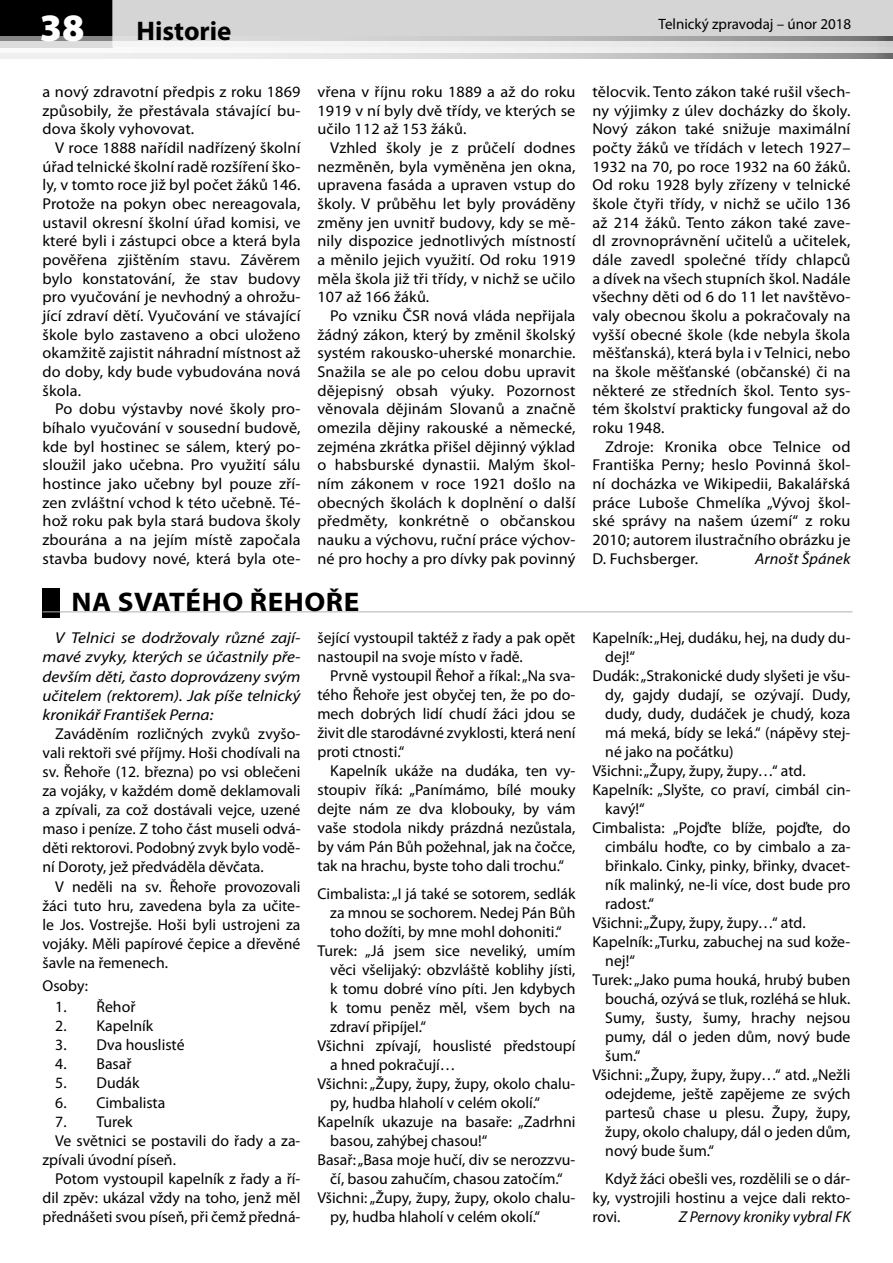
<style>
.page{position:relative;width:893px;height:1263px;background:#fff}
.page>*{position:absolute;margin:0;border:0;box-sizing:border-box;transform-origin:0 0}
.t1{font:900 39px "Myriad Pro";color:#fff}
.t2{font:700 27px "Myriad Pro";letter-spacing:.02em;color:#000;scale:1.08 1}
.t3{font:700 27px "Myriad Pro";color:#000}
.t4{font:15.75px/18.8px "Myriad Pro";color:#000;text-align:justify}
.t5{font:italic 15.75px/19px "Myriad Pro";color:#000;text-align:justify;scale:1.1 1}
.t6{font:italic 15.75px "Myriad Pro";color:#000}
.t7{font:15px "Myriad Pro";color:#000}
</style>
<div class="page">
<div style="left:0;top:0;width:112px;height:47px;background:#000"></div>
<div style="left:112px;top:0;width:781px;height:47px;background:#d5d5d5"></div>
<svg style="left:0;top:37px;width:893px;height:21px"></svg>
<svg style="left:0;top:42px;width:893px;height:11px;fill:#f0f0f0"></svg>
<div style="left:43px;top:588px;width:17px;height:29px;background:#000"></div>
<hr style="left:43px;top:612px;width:810px;height:1px;background:#b1b1b0">
<h1 class="t1" style="left:40px;top:1px;width:46px">38</h1>
<h2 class="t3" style="left:136px;top:14px;width:97px">Historie</h2>
<p class="t7" style="left:659px;top:14px;width:194px">Telnický zpravodaj – únor 2018</p>
<p class="t4" style="left:43px;top:82px;width:259px">a nový zdravotní předpis z roku 1869 způsobily, že přestávala stávající bu&shy;dova školy vyhovovat.</p>
<p class="t4" style="left:43px;top:138px;width:259px;text-indent:13px">V roce 1888 nařídil nadřízený školní úřad telnické školní radě rozšíření ško&shy;ly, v tomto roce již byl počet žáků 146.<br>Protože na pokyn obec nereagovala, ustavil okresní školní úřad komisi, ve které byli i zástupci obce a která byla pověřena zjištěním stavu. Závěrem bylo konstatování, že stav budovy pro vyučování je nevhodný a ohrožu&shy;jící zdraví dětí. Vyučování ve stávající škole bylo zastaveno a obci uloženo okamžitě zajistit náhradní místnost až do doby, kdy bude vybudována nová škola.</p>
<p class="t4" style="left:43px;top:400px;width:259px;text-indent:13px">Po dobu výstavby nové školy pro&shy;bíhalo vyučování v sousední budově, kde byl hostinec se sálem, který po&shy;sloužil jako učebna. Pro využití sálu hostince jako učebny byl pouze zří&shy;zen zvláštní vchod k této učebně. Té&shy;hož roku pak byla stará budova školy zbourána a na jejím místě započala stavba budovy nové, která byla ote-</p>
<p class="t4" style="left:317px;top:82px;width:259px">vřena v říjnu roku 1889 a až do roku 1919 v ní byly dvě třídy, ve kterých se učilo 112 až 153 žáků.</p>
<p class="t4" style="left:317px;top:138px;width:259px;text-indent:13px">Vzhled školy je z průčelí dodnes nezměněn, byla vyměněna jen okna, upravena fasáda a upraven vstup do školy. V průběhu let byly prováděny změny jen uvnitř budovy, kdy se mě&shy;nily dispozice jednotlivých místností a měnilo jejich využití. Od roku 1919 měla škola již tři třídy, v nichž se učilo 107 až 166 žáků.</p>
<p class="t4" style="left:317px;top:306px;width:259px;text-indent:13px">Po vzniku ČSR nová vláda nepřijala žádný zákon, který by změnil školský systém rakousko-uherské monarchie.<br>Snažila se ale po celou dobu upravit dějepisný obsah výuky. Pozornost věnovala dějinám Slovanů a značně omezila dějiny rakouské a německé, zejména zkrátka přišel dějinný výklad o habsburské dynastii. Malým škol&shy;ním zákonem v roce 1921 došlo na obecných školách k doplnění o další předměty, konkrétně o občanskou nauku a výchovu, ruční práce výchov&shy;né pro hochy a pro dívky pak povinný</p>
<h2 class="t2" style="left:72px;top:585px;width:268px">NA SVATÉHO ŘEHOŘE</h2>
<p class="t5" style="left:43px;top:628px;width:236px;text-indent:13px">V Telnici se dodržovaly různé zají&shy;mavé zvyky, kterých se účastnily pře&shy;devším děti, často doprovázeny svým učitelem (rektorem). Jak píše telnický kronikář František Perna:</p>
<p class="t4" style="left:43px;top:724px;width:259px;text-indent:13px">Zaváděním rozličných zvyků zvyšo&shy;vali rektoři své příjmy. Hoši chodívali na sv. Řehoře (12. března) po vsi oblečeni za vojáky, v každém domě deklamovali a zpívali, za což dostávali vejce, uzené maso i peníze. Z toho část museli odvá&shy;děti rektorovi. Podobný zvyk bylo vodě&shy;ní Doroty, jež předváděla děvčata.</p>
<p class="t4" style="left:43px;top:876px;width:259px;text-indent:13px">V neděli na sv. Řehoře provozovali žáci tuto hru, zavedena byla za učite&shy;le Jos. Vostrejše. Hoši byli ustrojeni za vojáky. Měli papírové čepice a dřevěné šavle na řemenech.</p>
<p class="t4" style="left:43px;top:976px;width:47px">Osoby:</p>
<p class="t4" style="left:55px;top:997px;width:82px">1. Řehoř</p>
<p class="t4" style="left:55px;top:1016px;width:100px">2. Kapelník</p>
<p class="t4" style="left:55px;top:1035px;width:131px">3. Dva houslisté</p>
<p class="t4" style="left:55px;top:1054px;width:78px">4. Basař</p>
<p class="t4" style="left:55px;top:1073px;width:86px">5. Dudák</p>
<p class="t4" style="left:55px;top:1093px;width:112px">6. Cimbalista</p>
<p class="t4" style="left:55px;top:1112px;width:79px">7. Turek</p>
<p class="t4" style="left:55px;top:1131px;width:247px">Ve světnici se postavili do řady a za-</p>
<p class="t4" style="left:43px;top:1150px;width:135px">zpívali úvodní píseň.</p>
<p class="t4" style="left:55px;top:1169px;width:247px">Potom vystoupil kapelník z řady a ří-</p>
<p class="t4" style="left:43px;top:1188px;width:259px">dil zpěv: ukázal vždy na toho, jenž měl</p>
<p class="t4" style="left:43px;top:1207px;width:259px">přednášeti svou píseň, při čemž předná-</p>
<p class="t4" style="left:317px;top:628px;width:259px">šející vystoupil taktéž z řady a pak opět nastoupil na svoje místo v řadě.</p>
<p class="t4" style="left:317px;top:666px;width:259px;text-indent:13px">Prvně vystoupil Řehoř a říkal: „Na sva&shy;tého Řehoře jest obyčej ten, že po do&shy;mech dobrých lidí chudí žáci jdou se živit dle starodávné zvyklosti, která není proti ctnosti.“</p>
<p class="t4" style="left:317px;top:761px;width:259px;text-indent:13px">Kapelník ukáže na dudáka, ten vy&shy;stoupiv říká: „Panímámo, bílé mouky dejte nám ze dva klobouky, by vám vaše stodola nikdy prázdná nezůstala, by vám Pán Bůh požehnal, jak na čočce, tak na hrachu, byste toho dali trochu.“</p>
<p class="t4" style="left:317px;top:884px;width:259px">Cimbalista: „I já také se sotorem, sedlák</p>
<p class="t4" style="left:330px;top:903px;width:247px">za mnou se sochorem. Nedej Pán Bůh</p>
<p class="t4" style="left:330px;top:922px;width:233px">toho dožíti, by mne mohl dohoniti.“</p>
<p class="t4" style="left:317px;top:941px;width:259px">Turek: „Já jsem sice neveliký, umím</p>
<p class="t4" style="left:330px;top:960px;width:247px">věci všelijaký: obzvláště koblihy jísti,</p>
<p class="t4" style="left:330px;top:979px;width:247px">k tomu dobré víno píti. Jen kdybych</p>
<p class="t4" style="left:330px;top:998px;width:247px">k tomu peněz měl, všem bych na</p>
<p class="t4" style="left:330px;top:1017px;width:97px">zdraví připíjel.“</p>
<p class="t4" style="left:317px;top:1036px;width:259px">Všichni zpívají, houslisté předstoupí</p>
<p class="t4" style="left:330px;top:1055px;width:127px">a hned pokračují…</p>
<p class="t4" style="left:317px;top:1074px;width:259px">Všichni: „Župy, župy, župy, okolo chalu-</p>
<p class="t4" style="left:330px;top:1093px;width:211px">py, hudba hlaholí v celém okolí.“</p>
<p class="t4" style="left:317px;top:1112px;width:259px">Kapelník ukazuje na basaře: „Zadrhni</p>
<p class="t4" style="left:330px;top:1131px;width:159px">basou, zahýbej chasou!“</p>
<p class="t4" style="left:317px;top:1150px;width:259px">Basař: „Basa moje hučí, div se nerozzvu-</p>
<p class="t4" style="left:330px;top:1169px;width:234px">čí, basou zahučím, chasou zatočím.“</p>
<p class="t4" style="left:317px;top:1188px;width:259px">Všichni: „Župy, župy, župy, okolo chalu-</p>
<p class="t4" style="left:330px;top:1207px;width:211px">py, hudba hlaholí v celém okolí.“</p>
<p class="t4" style="left:592px;top:82px;width:259px">tělocvik. Tento zákon také rušil všech&shy;ny výjimky z úlev docházky do školy.<br>Nový zákon také snižuje maximální počty žáků ve třídách v letech 1927– 1932 na 70, po roce 1932 na 60 žáků.<br>Od roku 1928 byly zřízeny v telnické škole čtyři třídy, v nichž se učilo 136 až 214 žáků. Tento zákon také zave&shy;dl zrovnoprávnění učitelů a učitelek, dále zavedl společné třídy chlapců a dívek na všech stupních škol. Nadále všechny děti od 6 do 11 let navštěvo&shy;valy obecnou školu a pokračovaly na vyšší obecné škole (kde nebyla škola měšťanská), která byla i v Telnici, nebo na škole měšťanské (občanské) či na některé ze středních škol. Tento sys&shy;tém školství prakticky fungoval až do roku 1948.</p>
<p class="t4" style="left:592px;top:437px;width:259px;text-indent:13px">Zdroje: Kronika obce Telnice od Františka Perny; heslo Povinná škol&shy;ní docházka ve Wikipedii, Bakalářská práce Luboše Chmelíka „Vývoj škol&shy;ské správy na našem území“ z roku 2010; autorem ilustračního obrázku je D. Fuchsberger.</p>
<p class="t6" style="left:755px;top:549px;width:97px">Arnošt Špánek</p>
<p class="t4" style="left:592px;top:628px;width:259px">Kapelník: „Hej, dudáku, hej, na dudy du-</p>
<p class="t4" style="left:605px;top:647px;width:31px">dej!“</p>
<p class="t4" style="left:592px;top:666px;width:259px">Dudák: „Strakonické dudy slyšeti je všu-</p>
<p class="t4" style="left:605px;top:685px;width:247px">dy, gajdy dudají, se ozývají. Dudy,</p>
<p class="t4" style="left:605px;top:704px;width:247px">dudy, dudy, dudáček je chudý, koza</p>
<p class="t4" style="left:605px;top:723px;width:247px">má meká, bídy se leká.“ (nápěvy stej-</p>
<p class="t4" style="left:605px;top:742px;width:130px">né jako na počátku)</p>
<p class="t4" style="left:592px;top:761px;width:215px">Všichni: „Župy, župy, župy…“ atd.</p>
<p class="t4" style="left:592px;top:780px;width:259px">Kapelník: „Slyšte, co praví, cimbál cin-</p>
<p class="t4" style="left:605px;top:799px;width:41px">kavý!“</p>
<p class="t4" style="left:592px;top:818px;width:259px">Cimbalista: „Pojďte blíže, pojďte, do</p>
<p class="t4" style="left:605px;top:837px;width:247px">cimbálu hoďte, co by cimbalo a za-</p>
<p class="t4" style="left:605px;top:856px;width:247px">břinkalo. Cinky, pinky, břinky, dvacet-</p>
<p class="t4" style="left:605px;top:875px;width:247px">ník malinký, ne-li více, dost bude pro</p>
<p class="t4" style="left:605px;top:894px;width:50px">radost.“</p>
<p class="t4" style="left:592px;top:913px;width:215px">Všichni: „Župy, župy, župy…“ atd.</p>
<p class="t4" style="left:592px;top:932px;width:259px">Kapelník: „Turku, zabuchej na sud kože-</p>
<p class="t4" style="left:605px;top:951px;width:31px">nej!“</p>
<p class="t4" style="left:592px;top:970px;width:259px">Turek: „Jako puma houká, hrubý buben</p>
<p class="t4" style="left:605px;top:989px;width:247px">bouchá, ozývá se tluk, rozléhá se hluk.</p>
<p class="t4" style="left:605px;top:1008px;width:247px">Sumy, šusty, šumy, hrachy nejsou</p>
<p class="t4" style="left:605px;top:1027px;width:247px">pumy, dál o jeden dům, nový bude</p>
<p class="t4" style="left:605px;top:1046px;width:37px">šum.“</p>
<p class="t4" style="left:592px;top:1065px;width:259px">Všichni: „Župy, župy, župy…“ atd. „Nežli</p>
<p class="t4" style="left:605px;top:1084px;width:247px">odejdeme, ještě zapějeme ze svých</p>
<p class="t4" style="left:605px;top:1103px;width:247px">partesů chase u plesu. Župy, župy,</p>
<p class="t4" style="left:605px;top:1122px;width:247px">župy, okolo chalupy, dál o jeden dům,</p>
<p class="t4" style="left:605px;top:1141px;width:110px">nový bude šum.“</p>
<p class="t4" style="left:592px;top:1169px;width:259px;text-indent:13px">Když žáci obešli ves, rozdělili se o dár&shy;ky, vystrojili hostinu a vejce dali rekto&shy;rovi.</p>
<p class="t6" style="left:679px;top:1207px;width:173px">Z Pernovy kroniky vybral FK</p>
</div>
